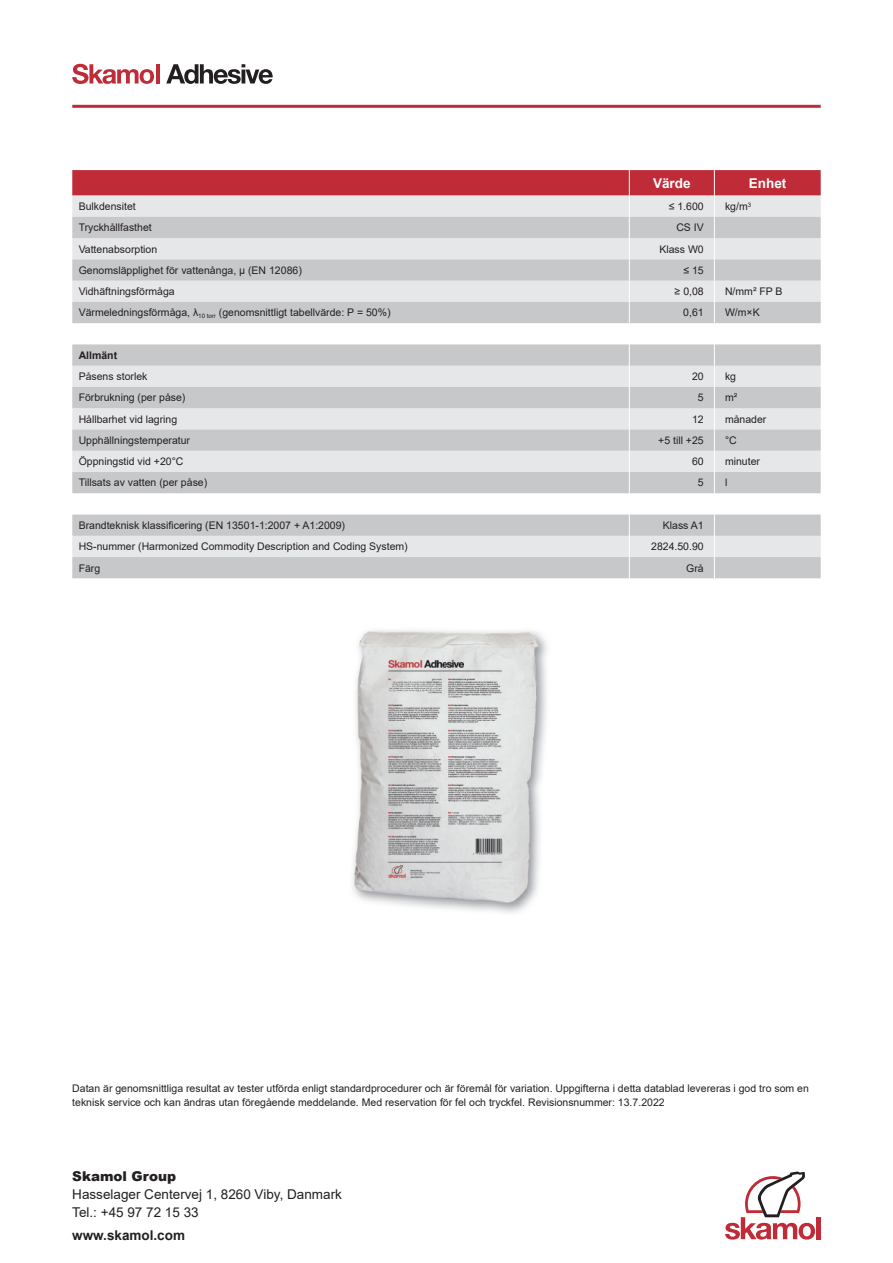
<style>
.page{position:relative;width:893px;height:1263px;background:#fff}
.page>*{position:absolute;margin:0;border:0;box-sizing:border-box;transform-origin:0 0}
.t1{font:13.5px/18px "Arial";color:#231f20}
.t2{font:700 13.5px "Arial";color:#231f20}
.t3{font:900 13.5px "Arial";color:#231f20}
.t4{font:700 13.5px "Arial";color:#fff}
.t5{font:10.5px/13.5px "Arial";color:#231f20}
.t6{font:700 10.5px "Arial";color:#231f20}
</style>
<div class="page">
<svg style="left:72px;top:64px;width:82px;height:20px"></svg>
<hr style="left:157px;top:64px;width:3px;height:19px;background:#bf2b37">
<svg style="left:166px;top:64px;width:107px;height:20px"></svg>
<img style="left:352px;top:630px;width:195px;height:283px">
<img style="left:354px;top:631px;width:185px;height:272px">
<hr style="left:72px;top:105px;width:749px;height:3px;background:#bf2b37">
<div style="left:816px;top:1217px;width:5px;height:22px;background:#bf2b37"></div>
<svg style="left:725px;top:1171px;width:90px;height:68px"></svg>
<svg style="left:72px;top:170px;width:749px;height:408px;background:#d7cfd2"></svg>
<p class="t4" style="left:653px;top:173px;width:39px">Värde</p>
<p class="t4" style="left:749px;top:173px;width:39px">Enhet</p>
<p class="t5" style="left:79px;top:200px;width:59px">Bulkdensitet</p>
<p class="t5" style="left:669px;top:200px;width:36px">≤ 1.600</p>
<p class="t5" style="left:725px;top:200px;width:28px">kg/m<sup>3</sup></p>
<p class="t5" style="left:79px;top:221px;width:75px">Tryckhållfasthet</p>
<p class="t5" style="left:676px;top:221px;width:29px">CS IV</p>
<p class="t5" style="left:79px;top:242px;width:80px">Vattenabsorption</p>
<p class="t5" style="left:659px;top:242px;width:46px">Klass W0</p>
<p class="t5" style="left:79px;top:263px;width:225px">Genomsläpplighet för vattenånga, µ (EN 12086)</p>
<p class="t5" style="left:683px;top:263px;width:22px">≤ 15</p>
<p class="t5" style="left:79px;top:285px;width:98px">Vidhäftningsförmåga</p>
<p class="t5" style="left:675px;top:285px;width:31px">≥ 0,08</p>
<p class="t5" style="left:725px;top:285px;width:59px">N/mm² FP B</p>
<p class="t5" style="left:79px;top:306px;width:313px">Värmeledningsförmåga, λ<sub>10</sub> <sub>torr</sub> (genomsnittligt tabellvärde: P = 50%)</p>
<p class="t5" style="left:683px;top:306px;width:22px">0,61</p>
<p class="t5" style="left:725px;top:306px;width:36px">W/m×K</p>
<p class="t6" style="left:79px;top:348px;width:40px">Allmänt</p>
<p class="t5" style="left:79px;top:370px;width:70px">Påsens storlek</p>
<p class="t5" style="left:692px;top:370px;width:13px">20</p>
<p class="t5" style="left:725px;top:370px;width:13px">kg</p>
<p class="t5" style="left:79px;top:391px;width:108px">Förbrukning (per påse)</p>
<p class="t5" style="left:698px;top:391px;width:7px">5</p>
<p class="t5" style="left:725px;top:391px;width:14px">m²</p>
<p class="t5" style="left:79px;top:412px;width:100px">Hållbarhet vid lagring</p>
<p class="t5" style="left:692px;top:412px;width:13px">12</p>
<p class="t5" style="left:725px;top:412px;width:43px">månader</p>
<p class="t5" style="left:79px;top:433px;width:113px">Upphällningstemperatur</p>
<p class="t5" style="left:658px;top:433px;width:47px">+5 till +25</p>
<p class="t5" style="left:725px;top:433px;width:13px">°C</p>
<p class="t5" style="left:79px;top:455px;width:106px">Öppningstid vid +20°C</p>
<p class="t5" style="left:692px;top:455px;width:13px">60</p>
<p class="t5" style="left:725px;top:455px;width:37px">minuter</p>
<p class="t5" style="left:79px;top:476px;width:130px">Tillsats av vatten (per påse)</p>
<p class="t5" style="left:698px;top:476px;width:7px">5</p>
<p class="t5" style="left:725px;top:476px;width:4px">l</p>
<p class="t5" style="left:79px;top:518px;width:268px">Brandteknisk klassificering (EN 13501-1:2007 + A1:2009)</p>
<p class="t5" style="left:663px;top:518px;width:42px">Klass A1</p>
<p class="t5" style="left:79px;top:540px;width:331px">HS-nummer (Harmonized Commodity Description and Coding System)</p>
<p class="t5" style="left:651px;top:540px;width:54px">2824.50.90</p>
<p class="t5" style="left:79px;top:561px;width:23px">Färg</p>
<p class="t5" style="left:686px;top:561px;width:19px">Grå</p>
<p class="t5" style="left:72px;top:1081px;width:738px">Datan är genomsnittliga resultat av tester utförda enligt standardprocedurer och är föremål för variation. Uppgifterna i detta datablad levereras i god tro som en teknisk service och kan ändras utan föregående meddelande. Med reservation för fel och tryckfel. Revisionsnummer: 13.7.2022</p>
<p class="t3" style="left:72px;top:1166px;width:105px">Skamol Group</p>
<p class="t1" style="left:72px;top:1185px;width:271px">Hasselager Centervej 1, 8260 Viby, Danmark<br>Tel.: +45 97 72 15 33</p>
<p class="t2" style="left:72px;top:1225px;width:114px">www.skamol.com</p>
</div>
